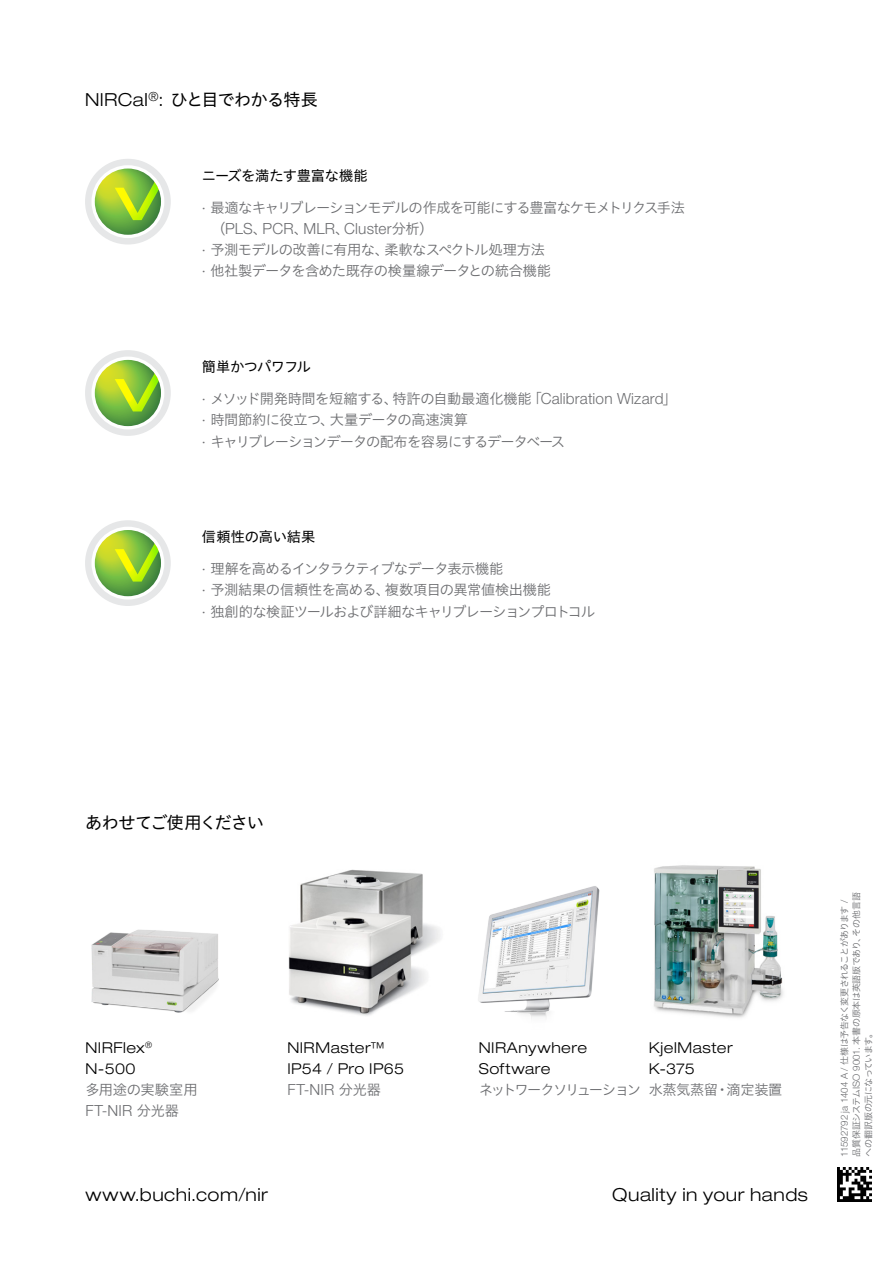
<style>
.page{position:relative;width:893px;height:1263px;background:#fff}
.page>*{position:absolute;margin:0;border:0;box-sizing:border-box;transform-origin:0 0}
.t1{font:300 expanded 18px "Helvetica Neue LT Std";letter-spacing:.03em;color:#000}
.EN_Title{font:17.1px "Hiragino UD Sans Std W4";letter-spacing:-.04em;color:#000}
.JA_Title{font:17.1px "Hiragino UD Sans Std W4";letter-spacing:-.045em;color:#000}
.t2{font:300 15.45px "Helvetica Neue LT Std";letter-spacing:.01em;color:#6d6e71}
.t3{font:300 expanded 15px/21.3px "Helvetica Neue LT Std";letter-spacing:.035em;color:#000}
.t4{font:14.25px "Hiragino UD Sans Std W3";letter-spacing:-.05em;color:#6d6e71}
.t5{font:14.25px "Hiragino UD Sans Std W3";letter-spacing:-.025em;color:#6d6e71}
.t6{font:14.25px "Hiragino UD Sans Std W3";letter-spacing:-.07em;color:#6d6e71}
.JA_Title_small_down{font:14.25px "Hiragino UD Sans Std W4";letter-spacing:-.02em;color:#000}
.t7{font:14.25px "Hiragino UD Sans Std W3";letter-spacing:-.02em;color:#6d6e71}
.t8{font:14.25px "Hiragino UD Sans Std W3";letter-spacing:-.03em;color:#6d6e71}
.t9{font:14.25px "Hiragino UD Sans Std W3";letter-spacing:-.145em;color:#6d6e71}
.JA_Barcode{font:9px/12px "Hiragino UD Sans Std W3";letter-spacing:-.05em;color:#6d6e71}
.s1{font-family:"Helvetica Neue LT Std";font-weight:300;font-stretch:expanded;font-size:18px}
.s2{font-family:"Helvetica Neue LT Std";font-weight:300}
.s3{font-family:"Hiragino UD Sans Std W3";font-weight:400;font-size:14.25px}
.s4{font-family:"Helvetica Neue LT Std";font-weight:300;font-size:15.45px}
.s5{font-family:"Helvetica Neue LT Std";font-weight:300;font-size:9.75px}
</style>
<div class="page">
<img style="left:838px;top:1167px;width:34px;height:34px">
<div style="left:85px;top:159px;width:86px;height:85px;background:#e6e7e8;border-radius:50%"></div>
<svg style="left:91px;top:165px;width:73px;height:73px"></svg>
<svg style="left:95px;top:169px;width:66px;height:66px"></svg>
<svg style="left:110px;top:168px;width:51px;height:67px;background:#9bc852"></svg>
<div style="left:85px;top:350px;width:86px;height:86px;background:#e6e7e8;border-radius:50%"></div>
<div style="left:91px;top:357px;width:73px;height:72px;background:#fff;border-radius:50%"></div>
<svg style="left:95px;top:360px;width:66px;height:66px"></svg>
<svg style="left:110px;top:360px;width:51px;height:66px;background:#99c74f"></svg>
<div style="left:85px;top:520px;width:86px;height:86px;background:#e6e7e8;border-radius:50%"></div>
<svg style="left:91px;top:527px;width:73px;height:72px"></svg>
<svg style="left:95px;top:530px;width:66px;height:66px"></svg>
<svg style="left:110px;top:530px;width:51px;height:66px;background:#9ac74f"></svg>
<img style="left:91px;top:929px;width:128px;height:84px">
<img style="left:288px;top:869px;width:153px;height:147px">
<img style="left:478px;top:886px;width:122px;height:132px">
<img style="left:654px;top:865px;width:129px;height:153px">
<p class="EN_Title" style="left:85px;top:87px;width:234px"><span class="s1">NIRCal</span><sup>®</sup><span class="s1">:</span> ひと目でわかる特長</p>
<p class="JA_Title_small_down" style="left:202px;top:165px;width:167px">ニーズを満たす豊富な機能</p>
<p class="t6" style="left:202px;top:196px;width:484px"><span class="s2">∙</span> 最適なキャリブレーションモデルの作成を可能にする豊富なケモメトリクス手法</p>
<p class="t2" style="left:211px;top:219px;width:223px"><span class="s3">（</span>PLS<span class="s3">、</span>PCR<span class="s3">、</span>MLR<span class="s3">、</span>Cluster<span class="s3">分析）</span></p>
<p class="t4" style="left:202px;top:239px;width:345px"><span class="s2">∙</span> 予測モデルの改善に有用な、柔軟なスペクトル処理方法</p>
<p class="t4" style="left:202px;top:260px;width:351px"><span class="s2">∙</span> 他社製データを含めた既存の検量線データとの統合機能</p>
<p class="JA_Title_small_down" style="left:202px;top:356px;width:110px">簡単かつパワフル</p>
<p class="t5" style="left:202px;top:388px;width:476px"><span class="s2">∙</span> メソッド開発時間を短縮する、特許の自動最適化機能「<span class="s4">Calibration Wizard</span>」</p>
<p class="t7" style="left:202px;top:409px;width:267px"><span class="s2">∙</span> 時間節約に役立つ、大量データの高速演算</p>
<p class="t4" style="left:202px;top:430px;width:365px"><span class="s2">∙</span> キャリブレーションデータの配布を容易にするデータベース</p>
<p class="JA_Title_small_down" style="left:202px;top:526px;width:115px">信頼性の高い結果</p>
<p class="t4" style="left:202px;top:558px;width:303px"><span class="s2">∙</span> 理解を高めるインタラクティブなデータ表示機能</p>
<p class="t8" style="left:202px;top:579px;width:351px"><span class="s2">∙</span> 予測結果の信頼性を高める、複数項目の異常値検出機能</p>
<p class="t4" style="left:202px;top:600px;width:395px"><span class="s2">∙</span> 独創的な検証ツールおよび詳細なキャリブレーションプロトコル</p>
<p class="JA_Title" style="left:85px;top:810px;width:180px">あわせてご使用ください</p>
<p class="t3" style="left:85px;top:1036px;width:68px">NIRFlex<sup>®<br></sup>N-500</p>
<p class="t7" style="left:85px;top:1079px;width:114px">多用途の実験室用</p>
<p class="t2" style="left:85px;top:1101px;width:95px">FT-NIR <span class="s3">分光器</span></p>
<p class="t3" style="left:287px;top:1036px;width:118px">NIRMaster™<br>IP54 / Pro IP65</p>
<p class="t2" style="left:287px;top:1080px;width:95px">FT-NIR <span class="s3">分光器</span></p>
<p class="t3" style="left:479px;top:1036px;width:110px">NIRAnywhere<br>Software</p>
<p class="t9" style="left:479px;top:1079px;width:164px">ネットワークソリューション</p>
<p class="t3" style="left:649px;top:1036px;width:85px">KjelMaster<br>K-375</p>
<p class="t5" style="left:649px;top:1079px;width:135px">水蒸気蒸留・滴定装置</p>
<p class="t1" style="left:86px;top:1184px;width:184px">www.buchi.com/nir</p>
<p class="t1" style="left:612px;top:1184px;width:197px">Quality in your hands</p>
<p class="JA_Barcode" style="left:838px;top:1156px;width:266px;rotate:-90deg"><span class="s5">11592792 ja 1404 A /</span> 仕様は予告なく変更されることがあります <span class="s5">/</span>品質保証システム<span class="s5">ISO 9001.</span> 本書の原本は英語版であり、その他言語への翻訳版の元になっています。</p>
</div>
